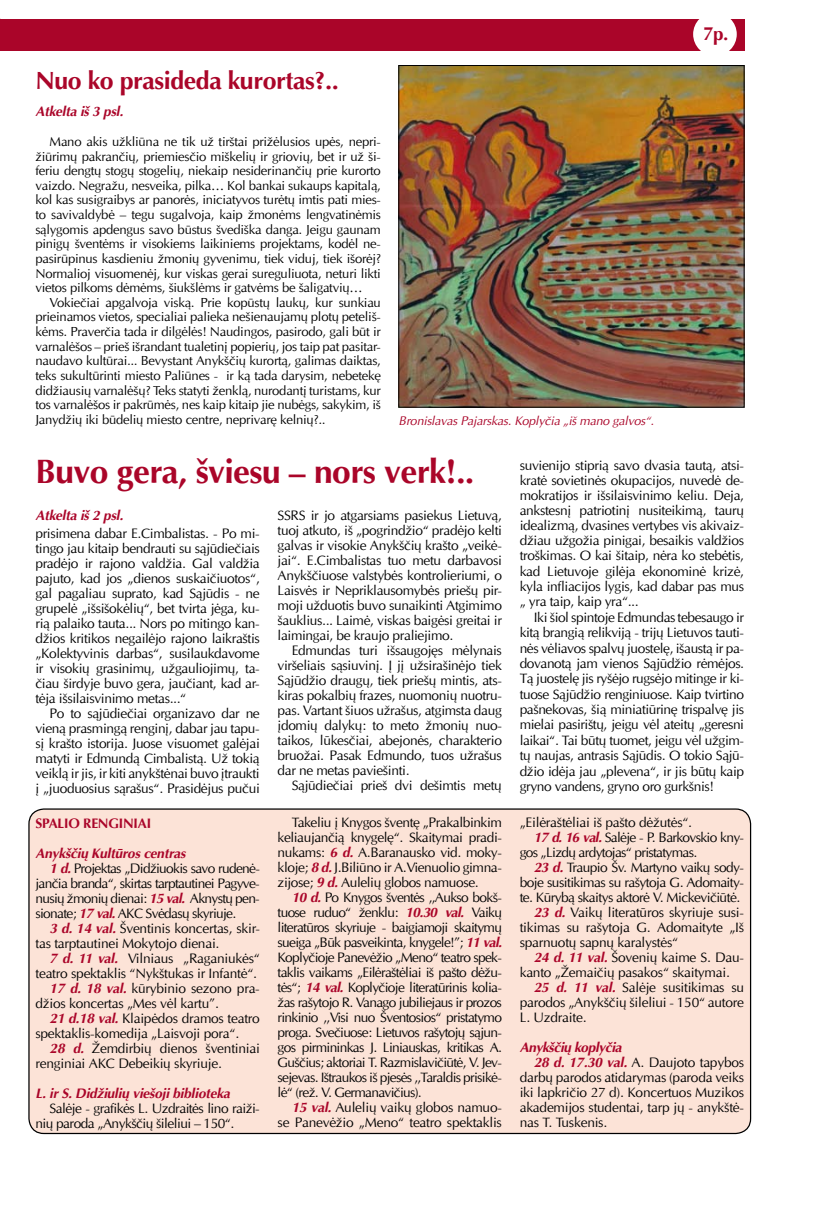
<style>
.page{position:relative;width:815px;height:1205px;background:#fff}
.page>*{position:absolute;margin:0;border:0;box-sizing:border-box;transform-origin:0 0}
.t1{font:700 33.75px "Optima LT";letter-spacing:-.02em;color:#aa0529}
.t2{font:700 25px "Optima LT";color:#aa0529}
.t3{font:700 18.75px "Optima LT";color:#aa0529}
.t4{font:13.75px/15px "Optima LT";letter-spacing:-.025em;color:#000;text-align:justify}
.t5{font:13.75px "Optima LT";letter-spacing:-.05em;color:#000}
.t6{font:italic 700 13.75px "Optima LT";letter-spacing:-.02em;color:#aa0529}
.t7{font:700 13.75px "Optima LT";color:#aa0529}
.t8{font:13.12px/14.6px "Optima LT";letter-spacing:-.02em;color:#000;text-align:justify}
.t9{font:italic 12.5px "Optima LT";letter-spacing:-.02em;color:#aa0529}
.s1{font-weight:700;font-style:italic;color:#aa0529}
</style>
<div class="page">
<div style="left:0;top:19px;width:744px;height:32px;background:#aa0529"></div>
<div style="left:693px;top:12px;width:44px;height:44px;background:#fff;border-radius:50%"></div>
<div style="left:29px;top:809px;width:722px;height:324px;background:#fce3d7;border-radius:15px"></div>
<img style="left:401px;top:67px;width:341px;height:338px">
<div style="left:399px;top:65px;width:345px;height:342px;border:1px solid #000"></div>
<h2 class="t2" style="left:35px;top:64px;width:305px">N uo ko prasideda kurortas?..</h2>
<p class="t6" style="left:35px;top:102px;width:89px">Atkelta iš 3 psl.</p>
<p class="t8" style="left:35px;top:134px;width:347px;text-indent:14px">Mano akis užkliūna ne tik už tirštai prižėlusios upės, nepri&shy;žiūrimų pakrančių, priemiesčio miškelių ir griovių, bet ir už ši&shy;feriu dengtų stogų stogelių, niekaip nesiderinančių prie kurorto vaizdo. Negražu, nesveika, pilka… Kol bankai sukaups kapitalą, kol kas susigraibys ar panorės, iniciatyvos turėtų imtis pati mies&shy;to savivaldybė – tegu sugalvoja, kaip žmonėms lengvatinėmis sąlygomis apdengus savo būstus švediška danga. Jeigu gaunam pinigų šventėms ir visokiems laikiniems projektams, kodėl ne&shy;pasirūpinus kasdieniu žmonių gyvenimu, tiek viduj, tiek išorėj?<br>Normalioj visuomenėj, kur viskas gerai sureguliuota, neturi likti vietos pilkoms dėmėms, šiukšlėms ir gatvėms be šaligatvių…</p>
<p class="t8" style="left:35px;top:295px;width:347px;text-indent:14px">Vokiečiai apgalvoja viską. Prie kopūstų laukų, kur sunkiau prieinamos vietos, specialiai palieka nešienaujamų plotų peteliš&shy;kėms. Praverčia tada ir dilgėlės! Naudingos, pasirodo, gali būt ir varnalėšos – prieš išrandant tualetinį popierių, jos taip pat pasitar&shy;naudavo kultūrai... Bevystant Anykščių kurortą, galimas daiktas, teks sukultūrinti miesto Paliūnes - ir ką tada darysim, nebetekę didžiausių varnalėšų? Teks statyti ženklą, nurodantį turistams, kur tos varnalėšos ir pakrūmės, nes kaip kitaip jie nubėgs, sakykim, iš Janydžių iki būdelių miesto centre, neprivarę kelnių?..</p>
<p class="t9" style="left:399px;top:413px;width:257px">Bronislavas Pajarskas. Koplyčia „iš mano galvos“.</p>
<h3 class="t3" style="left:703px;top:20px;width:27px">7p.</h3>
<h1 class="t1" style="left:35px;top:449px;width:440px">Buvo gera, šviesu – nors verk!..</h1>
<p class="t6" style="left:35px;top:506px;width:89px">Atkelta iš 2 psl.</p>
<p class="t4" style="left:35px;top:526px;width:226px">prisimena dabar E.Cimbalistas. - Po mi&shy;tingo jau kitaip bendrauti su sąjūdiečiais pradėjo ir rajono valdžia. Gal valdžia pajuto, kad jos „dienos suskaičiuotos“, gal pagaliau suprato, kad Sąjūdis - ne grupelė „išsišokėlių“, bet tvirta jėga, ku&shy;rią palaiko tauta... Nors po mitingo kan&shy;džios kritikos negailėjo rajono laikraštis „Kolektyvinis darbas“, susilaukdavome ir visokių grasinimų, užgauliojimų, ta&shy;čiau širdyje buvo gera, jaučiant, kad ar&shy;tėja išsilaisvinimo metas...“</p>
<p class="t4" style="left:35px;top:706px;width:226px;text-indent:14px">Po to sąjūdiečiai organizavo dar ne vieną prasmingą renginį, dabar jau tapu&shy;sį krašto istorija. Juose visuomet galėjai matyti ir Edmundą Cimbalistą. Už tokią veiklą ir jis, ir kiti anykštėnai buvo įtraukti į „juoduosius sąrašus“. Prasidėjus pučui</p>
<p class="t7" style="left:35px;top:813px;width:22px">SPALIO</p>
<p class="t7" style="left:83px;top:813px;width:9px">REN</p>
<p class="t7" style="left:108px;top:813px;width:18px">GINIAI</p>
<p class="t6" style="left:35px;top:843px;width:151px">Anykščių Kultūros centras</p>
<p class="t5" style="left:50px;top:859px;width:212px"><span class="s1">1 d.</span> Projektas „Didžiuokis savo rudenė-</p>
<p class="t5" style="left:35px;top:874px;width:226px">jančia branda“, skirtas tarptautinei Pagyve-</p>
<p class="t5" style="left:35px;top:889px;width:226px">nusių žmonių dienai: <span class="s1">15 val.</span> Aknystų pen-</p>
<p class="t5" style="left:35px;top:904px;width:202px">sionate; <span class="s1">17 val.</span> AKC Svėdasų skyriuje.</p>
<p class="t4" style="left:50px;top:920px;width:212px"><span class="s1">3 d. 14 val.</span> Šventinis koncertas, skir-</p>
<p class="t4" style="left:35px;top:935px;width:185px">tas tarptautinei Mokytojo dienai.</p>
<p class="t4" style="left:50px;top:950px;width:212px"><span class="s1">7 d. 11 val.</span> Vilniaus „Raganiukės“</p>
<p class="t4" style="left:35px;top:965px;width:223px">teatro spektaklis “Nykštukas ir Infantė“.</p>
<p class="t4" style="left:50px;top:980px;width:212px"><span class="s1">17 d. 18 val.</span> kūrybinio sezono pra-</p>
<p class="t4" style="left:35px;top:995px;width:185px">džios koncertas „Mes vėl kartu”.</p>
<p class="t4" style="left:50px;top:1010px;width:212px"><span class="s1">21 d.18 val.</span> Klaipėdos dramos teatro</p>
<p class="t4" style="left:35px;top:1025px;width:205px">spektaklis-komedija „Laisvoji pora“.</p>
<p class="t4" style="left:50px;top:1040px;width:212px"><span class="s1">28 d.</span> Žemdirbių dienos šventiniai</p>
<p class="t4" style="left:35px;top:1055px;width:188px">renginiai AKC Debeikių skyriuje.</p>
<p class="t6" style="left:35px;top:1083px;width:196px">L. ir S. Didžiulių viešoji biblioteka</p>
<p class="t4" style="left:35px;top:1100px;width:226px;text-indent:14px">Salėje - grafikės L. Uzdraitės lino raiži&shy;nių paroda „Anykščių šileliui – 150“.</p>
<p class="t4" style="left:278px;top:508px;width:226px">SSRS ir jo atgarsiams pasiekus Lietuvą, tuoj atkuto, iš „pogrindžio“ pradėjo kelti galvas ir visokie Anykščių krašto „veikė&shy;jai“. E.Cimbalistas tuo metu darbavosi Anykščiuose valstybės kontrolieriumi, o Laisvės ir Nepriklausomybės priešų pir&shy;moji užduotis buvo sunaikinti Atgimimo šauklius... Laimė, viskas baigėsi greitai ir laimingai, be kraujo praliejimo.</p>
<p class="t4" style="left:278px;top:643px;width:226px;text-indent:14px">Edmundas turi išsaugojęs mėlynais viršeliais sąsiuvinį. Į jį užsirašinėjo tiek Sąjūdžio draugų, tiek priešų mintis, ats&shy;kiras pokalbių frazes, nuomonių nuotru&shy;pas. Vartant šiuos užrašus, atgimsta daug įdomių dalykų: to meto žmonių nuo&shy;taikos, lūkesčiai, abejonės, charakterio bruožai. Pasak Edmundo, tuos užrašus dar ne metas paviešinti.</p>
<p class="t4" style="left:292px;top:778px;width:212px">Sąjūdiečiai prieš dvi dešimtis metų</p>
<p class="t4" style="left:278px;top:815px;width:226px;text-indent:14px">Takeliu į Knygos šventę „Prakalbinkim keliaujančią knygelę“. Skaitymai pradi&shy;nukams: <span class="s1">6 d.</span> A.Baranausko vid. moky&shy;kloje; <span class="s1">8 d.</span> J.Biliūno ir A.Vienuolio gimna&shy;zijose; <span class="s1">9 d.</span> Aulelių globos namuose.</p>
<p class="t4" style="left:278px;top:890px;width:226px;text-indent:14px"><span class="s1">10 d.</span> Po Knygos šventės ,,Aukso bokš&shy;tuose ruduo“ ženklu: <span class="s1">10.30 val.</span> Vaikų literatūros skyriuje - baigiamoji skaitymų sueiga „Būk pasveikinta, knygele!”; <span class="s1">11 val.<br></span>Koplyčioje Panevėžio „Meno“ teatro spek&shy;taklis vaikams „Eilėraštėliai iš pašto dėžu&shy;tės“; <span class="s1">14 val.</span> Koplyčioje literatūrinis kolia&shy;žas rašytojo R. Vanago jubiliejaus ir prozos rinkinio ,,Visi nuo Šventosios“ pristatymo proga. Svečiuose: Lietuvos rašytojų sąjun&shy;gos pirmininkas J. Liniauskas, kritikas A.<br>Guščius; aktoriai T. Razmislavičiūtė, V. Jev&shy;sejevas. Ištraukos iš pjesės ,,Taraldis prisikė&shy;lė“ (rež. V. Germanavičius).</p>
<p class="t4" style="left:278px;top:1100px;width:226px;text-align:right"><span class="s1">15 val.</span> Aulelių vaikų globos namuo&shy;se Panevėžio „Meno“ teatro spektaklis</p>
<p class="t4" style="left:520px;top:458px;width:226px">suvienijo stiprią savo dvasia tautą, atsi&shy;kratė sovietinės okupacijos, nuvedė de&shy;mokratijos ir išsilaisvinimo keliu. Deja, ankstesnį patriotinį nusiteikimą, taurų idealizmą, dvasines vertybes vis akivaiz&shy;džiau užgožia pinigai, besaikis valdžios troškimas. O kai šitaip, nėra ko stebėtis, kad Lietuvoje gilėja ekonominė krizė, kyla infliacijos lygis, kad dabar pas mus „ yra taip, kaip yra“...</p>
<p class="t4" style="left:520px;top:609px;width:226px;line-height:15.4px;text-indent:14px">Iki šiol spintoje Edmundas tebesaugo ir kitą brangią relikviją - trijų Lietuvos tauti&shy;nės vėliavos spalvų juostelę, išaustą ir pa&shy;dovanotą jam vienos Sąjūdžio rėmėjos.<br>Tą juostelę jis ryšėjo rugsėjo mitinge ir ki&shy;tuose Sąjūdžio renginiuose. Kaip tvirtino pašnekovas, šią miniatiūrinę trispalvę jis mielai pasirištų, jeigu vėl ateitų „geresni laikai“. Tai būtų tuomet, jeigu vėl užgim&shy;tų naujas, antrasis Sąjūdis. O tokio Sąjū&shy;džio idėja jau „plevena“, ir jis būtų kaip gryno vandens, gryno oro gurkšnis!</p>
<p class="t4" style="left:520px;top:815px;width:174px">„Eilėraštėliai iš pašto dėžutės“.</p>
<p class="t5" style="left:534px;top:828px;width:212px"><span class="s1">17 d. 16 val.</span> Salėje - P. Barkovskio kny-</p>
<p class="t5" style="left:520px;top:843px;width:179px">gos „Lizdų ardytojas“ pristatymas.</p>
<p class="t4" style="left:534px;top:860px;width:212px"><span class="s1">23 d.</span> Traupio Šv. Martyno vaikų sody-</p>
<p class="t4" style="left:520px;top:875px;width:226px">boje susitikimas su rašytoja G. Adomaity-</p>
<p class="t4" style="left:520px;top:890px;width:222px">te. Kūrybą skaitys aktorė V. Mickevičiūtė.</p>
<p class="t4" style="left:534px;top:905px;width:212px"><span class="s1">23 d.</span> Vaikų literatūros skyriuje susi-</p>
<p class="t4" style="left:520px;top:920px;width:226px">tikimas su rašytoja G. Adomaityte „Iš</p>
<p class="t4" style="left:520px;top:935px;width:160px">sparnuotų sapnų karalystės“</p>
<p class="t4" style="left:534px;top:950px;width:212px"><span class="s1">24 d. 11 val.</span> Šovenių kaime S. Dau-</p>
<p class="t4" style="left:520px;top:965px;width:212px">kanto „Žemaičių pasakos“ skaitymai.</p>
<p class="t4" style="left:534px;top:980px;width:212px"><span class="s1">25 d. 11 val.</span> Salėje susitikimas su</p>
<p class="t4" style="left:520px;top:995px;width:226px">parodos „Anykščių šileliui - 150“ autore</p>
<p class="t4" style="left:520px;top:1010px;width:68px">L. Uzdraite.</p>
<p class="t6" style="left:520px;top:1038px;width:103px">Anykščių koplyčia</p>
<p class="t4" style="left:534px;top:1055px;width:212px"><span class="s1">28 d. 17.30 val.</span> A. Daujoto tapybos</p>
<p class="t4" style="left:520px;top:1070px;width:226px">darbų parodos atidarymas (paroda veiks</p>
<p class="t4" style="left:520px;top:1085px;width:226px">iki lapkričio 27 d). Koncertuos Muzikos</p>
<p class="t4" style="left:520px;top:1100px;width:226px">akademijos studentai, tarp jų - anykštė-</p>
<p class="t4" style="left:520px;top:1115px;width:89px">nas T. Tuskenis.</p>
</div>
